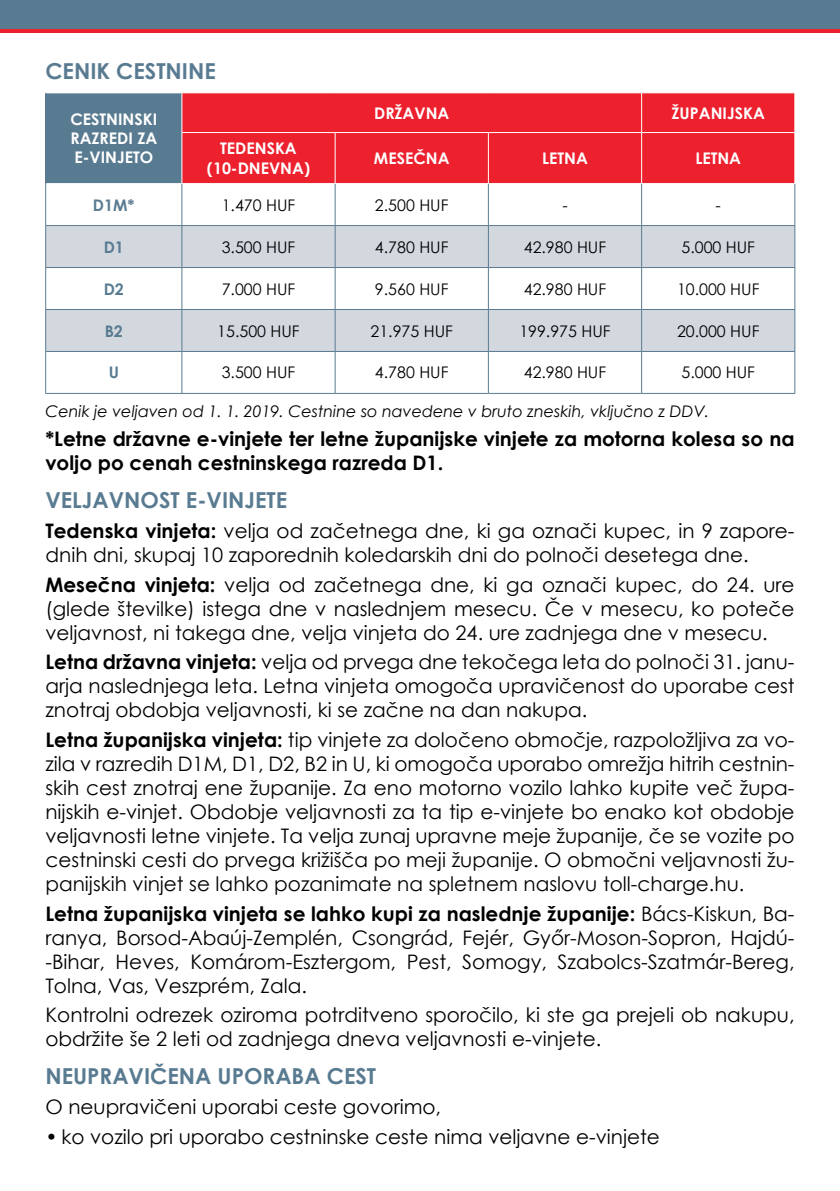
<style>
.page{position:relative;width:840px;height:1191px;background:#fff}
.page>*{position:absolute;margin:0;border:0;box-sizing:border-box;transform-origin:0 0}
.t1{font:700 22px "Century Gothic";color:#597b91}
.t2{font:20px/24px "Century Gothic";color:#000;text-align:justify}
.t3{font:700 20px/24px "Century Gothic";color:#000}
.t4{font:16px "Century Gothic";color:#000}
.t5{font:700 16px/19.2px "Century Gothic";color:#fff;text-align:justify}
.t6{font:italic 16px "Century Gothic";color:#000}
.t7{font:700 16px "Century Gothic";color:#597b91}
.s1{font-weight:700}
</style>
<div class="page">
<svg style="left:0;top:28px;width:839px;height:5px;background:#cf3241"></svg>
<div style="left:0;top:0;width:839px;height:28px;background:#597b91"></div>
<div style="left:46px;top:93px;width:136px;height:91px;background:#597b91"></div>
<div style="left:182px;top:93px;width:612px;height:90px;background:#ed202e"></div>
<svg style="left:46px;top:226px;width:748px;height:125px;fill:#d3d8df"></svg>
<hr style="left:181px;top:93px;width:1px;height:39px;background:#fff">
<hr style="left:641px;top:93px;width:1px;height:39px;background:#fff">
<hr style="left:181px;top:132px;width:154px;height:1px;background:#fff">
<hr style="left:181px;top:133px;width:1px;height:50px;background:#fff">
<hr style="left:335px;top:132px;width:153px;height:1px;background:#fff">
<hr style="left:334px;top:133px;width:1px;height:50px;background:#fff">
<hr style="left:488px;top:132px;width:153px;height:1px;background:#fff">
<hr style="left:488px;top:133px;width:1px;height:50px;background:#fff">
<hr style="left:641px;top:132px;width:153px;height:1px;background:#fff">
<hr style="left:641px;top:133px;width:1px;height:50px;background:#fff">
<hr style="left:46px;top:183px;width:136px;height:1px;background:#fff">
<hr style="left:45px;top:93px;width:1px;height:40px;background:#597b91">
<hr style="left:45px;top:133px;width:1px;height:51px;background:#597b91">
<hr style="left:45px;top:184px;width:1px;height:41px;background:#597b91">
<hr style="left:181px;top:184px;width:1px;height:41px;background:#597b91">
<hr style="left:334px;top:184px;width:1px;height:41px;background:#597b91">
<hr style="left:488px;top:184px;width:1px;height:41px;background:#597b91">
<hr style="left:641px;top:184px;width:1px;height:41px;background:#597b91">
<hr style="left:794px;top:184px;width:1px;height:41px;background:#597b91">
<hr style="left:182px;top:225px;width:153px;height:1px;background:#597b91">
<hr style="left:334px;top:226px;width:1px;height:41px;background:#597b91">
<hr style="left:335px;top:225px;width:153px;height:1px;background:#597b91">
<hr style="left:488px;top:225px;width:153px;height:1px;background:#597b91">
<hr style="left:641px;top:225px;width:153px;height:1px;background:#597b91">
<hr style="left:488px;top:226px;width:1px;height:41px;background:#597b91">
<hr style="left:641px;top:226px;width:1px;height:41px;background:#597b91">
<hr style="left:794px;top:226px;width:1px;height:41px;background:#597b91">
<hr style="left:45px;top:268px;width:1px;height:41px;background:#597b91">
<hr style="left:45px;top:267px;width:137px;height:1px;background:#597b91">
<hr style="left:181px;top:268px;width:1px;height:41px;background:#597b91">
<hr style="left:182px;top:267px;width:153px;height:1px;background:#597b91">
<hr style="left:334px;top:268px;width:1px;height:41px;background:#597b91">
<hr style="left:335px;top:267px;width:153px;height:1px;background:#597b91">
<hr style="left:488px;top:267px;width:153px;height:1px;background:#597b91">
<hr style="left:641px;top:267px;width:153px;height:1px;background:#597b91">
<hr style="left:488px;top:268px;width:1px;height:41px;background:#597b91">
<hr style="left:641px;top:268px;width:1px;height:41px;background:#597b91">
<hr style="left:794px;top:268px;width:1px;height:41px;background:#597b91">
<hr style="left:45px;top:393px;width:137px;height:1px;background:#597b91">
<hr style="left:181px;top:352px;width:1px;height:41px;background:#597b91">
<hr style="left:182px;top:393px;width:153px;height:1px;background:#597b91">
<hr style="left:334px;top:352px;width:1px;height:41px;background:#597b91">
<hr style="left:488px;top:352px;width:1px;height:41px;background:#597b91">
<hr style="left:641px;top:352px;width:1px;height:41px;background:#597b91">
<hr style="left:794px;top:352px;width:1px;height:41px;background:#597b91">
<hr style="left:335px;top:393px;width:153px;height:1px;background:#597b91">
<hr style="left:488px;top:393px;width:153px;height:1px;background:#597b91">
<hr style="left:641px;top:393px;width:153px;height:1px;background:#597b91">
<hr style="left:45px;top:226px;width:1px;height:41px;background:#597b91">
<hr style="left:45px;top:225px;width:137px;height:1px;background:#597b91">
<hr style="left:181px;top:226px;width:1px;height:41px;background:#597b91">
<hr style="left:45px;top:352px;width:1px;height:41px;background:#597b91">
<hr style="left:45px;top:309px;width:137px;height:1px;background:#597b91">
<hr style="left:45px;top:310px;width:1px;height:41px;background:#597b91">
<hr style="left:45px;top:351px;width:137px;height:1px;background:#597b91">
<hr style="left:182px;top:309px;width:153px;height:1px;background:#597b91">
<hr style="left:181px;top:310px;width:1px;height:41px;background:#597b91">
<hr style="left:182px;top:351px;width:153px;height:1px;background:#597b91">
<hr style="left:335px;top:309px;width:153px;height:1px;background:#597b91">
<hr style="left:334px;top:310px;width:1px;height:41px;background:#597b91">
<hr style="left:335px;top:351px;width:153px;height:1px;background:#597b91">
<hr style="left:488px;top:309px;width:153px;height:1px;background:#597b91">
<hr style="left:488px;top:310px;width:1px;height:41px;background:#597b91">
<hr style="left:488px;top:351px;width:153px;height:1px;background:#597b91">
<hr style="left:641px;top:309px;width:153px;height:1px;background:#597b91">
<hr style="left:641px;top:310px;width:1px;height:41px;background:#597b91">
<hr style="left:794px;top:310px;width:1px;height:41px;background:#597b91">
<hr style="left:641px;top:351px;width:153px;height:1px;background:#597b91">
<p class="t1" style="left:45px;top:54px;width:172px">CENIK CESTNINE</p>
<p class="t5" style="left:70px;top:109px;width:88px">CESTNINSKI RAZREDI ZA E-VINJETO</p>
<p class="t5" style="left:374px;top:103px;width:77px">DRŽAVNA</p>
<p class="t5" style="left:671px;top:103px;width:95px">ŽUPANIJSKA</p>
<p class="t5" style="left:207px;top:138px;width:105px;text-align:center">TEDENSKA (10-DNEVNA)</p>
<p class="t5" style="left:374px;top:148px;width:77px">MESEČNA</p>
<p class="t5" style="left:542px;top:148px;width:47px">LETNA</p>
<p class="t5" style="left:695px;top:148px;width:47px">LETNA</p>
<p class="t7" style="left:93px;top:193px;width:43px">D1M*</p>
<p class="t4" style="left:221px;top:194px;width:75px">1.470 HUF</p>
<p class="t4" style="left:375px;top:194px;width:75px">2.500 HUF</p>
<p class="t4" style="left:562px;top:194px;width:7px">-</p>
<p class="t4" style="left:715px;top:194px;width:7px">-</p>
<p class="t7" style="left:104px;top:235px;width:22px">D1</p>
<p class="t4" style="left:222px;top:236px;width:75px">3.500 HUF</p>
<p class="t4" style="left:375px;top:236px;width:75px">4.780 HUF</p>
<p class="t4" style="left:523px;top:236px;width:84px">42.980 HUF</p>
<p class="t4" style="left:681px;top:236px;width:75px">5.000 HUF</p>
<p class="t7" style="left:104px;top:276px;width:22px">D2</p>
<p class="t4" style="left:222px;top:277px;width:75px">7.000 HUF</p>
<p class="t4" style="left:375px;top:277px;width:75px">9.560 HUF</p>
<p class="t4" style="left:523px;top:277px;width:84px">42.980 HUF</p>
<p class="t4" style="left:676px;top:277px;width:84px">10.000 HUF</p>
<p class="t7" style="left:105px;top:318px;width:20px">B2</p>
<p class="t4" style="left:217px;top:319px;width:84px">15.500 HUF</p>
<p class="t4" style="left:370px;top:319px;width:84px">21.975 HUF</p>
<p class="t4" style="left:519px;top:319px;width:93px">199.975 HUF</p>
<p class="t4" style="left:676px;top:319px;width:84px">20.000 HUF</p>
<p class="t7" style="left:109px;top:360px;width:12px">U</p>
<p class="t4" style="left:222px;top:361px;width:75px">3.500 HUF</p>
<p class="t4" style="left:375px;top:361px;width:75px">4.780 HUF</p>
<p class="t4" style="left:523px;top:361px;width:84px">42.980 HUF</p>
<p class="t4" style="left:681px;top:361px;width:75px">5.000 HUF</p>
<p class="t6" style="left:45px;top:400px;width:665px">Cenik je veljaven od 1. 1. 2019. Cestnine so navedene v bruto zneskih, vključno z DDV.</p>
<p class="t3" style="left:45px;top:426px;width:750px">*Letne državne e-vinjete ter letne županijske vinjete za motorna kolesa so na voljo po cenah cestninskega razreda D1.</p>
<p class="t1" style="left:45px;top:483px;width:243px">VELJAVNOST E-VINJETE</p>
<p class="t2" style="left:45px;top:518px;width:750px"><span class="s1">Tedenska vinjeta:</span> velja od začetnega dne, ki ga označi kupec, in 9 zapore&shy;dnih dni, skupaj 10 zaporednih koledarskih dni do polnoči desetega dne.</p>
<p class="t2" style="left:45px;top:572px;width:750px"><span class="s1">Mesečna vinjeta:</span> velja od začetnega dne, ki ga označi kupec, do 24. ure (glede številke) istega dne v naslednjem mesecu. Če v mesecu, ko poteče veljavnost, ni takega dne, velja vinjeta do 24. ure zadnjega dne v mesecu.</p>
<p class="t2" style="left:45px;top:649px;width:750px"><span class="s1">Letna državna vinjeta:</span> velja od prvega dne tekočega leta do polnoči 31. janu&shy;arja naslednjega leta. Letna vinjeta omogoča upravičenost do uporabe cest znotraj obdobja veljavnosti, ki se začne na dan nakupa.</p>
<p class="t2" style="left:45px;top:727px;width:750px"><span class="s1">Letna županijska vinjeta:</span> tip vinjete za določeno območje, razpoložljiva za vo&shy;zila v razredih D1M, D1, D2, B2 in U, ki omogoča uporabo omrežja hitrih cestnin&shy;skih cest znotraj ene županije. Za eno motorno vozilo lahko kupite več župa&shy;nijskih e-vinjet. Obdobje veljavnosti za ta tip e-vinjete bo enako kot obdobje veljavnosti letne vinjete. Ta velja zunaj upravne meje županije, če se vozite po cestninski cesti do prvega križišča po meji županije. O območni veljavnosti žu&shy;panijskih vinjet se lahko pozanimate na spletnem naslovu toll-charge.hu.</p>
<p class="t2" style="left:45px;top:901px;width:750px"><span class="s1">Letna županijska vinjeta se lahko kupi za naslednje županije:</span> Bács-Kiskun, Ba&shy;ranya, Borsod-Abaúj-Zemplén, Csongrád, Fejér, Győr-Moson-Sopron, Hajdú--Bihar, Heves, Komárom-Esztergom, Pest, Somogy, Szabolcs-Szatmár-Bereg, Tolna, Vas, Veszprém, Zala.</p>
<p class="t2" style="left:45px;top:1002px;width:750px">Kontrolni odrezek oziroma potrditveno sporočilo, ki ste ga prejeli ob nakupu, obdržite še 2 leti od zadnjega dneva veljavnosti e-vinjete.</p>
<p class="t1" style="left:45px;top:1059px;width:332px">NEUPRAVIČENA UPORABA CEST</p>
<p class="t2" style="left:45px;top:1094px;width:397px">O neupravičeni uporabi ceste govorimo,</p>
<p class="t2" style="left:45px;top:1124px;width:615px">• ko vozilo pri uporabo cestninske ceste nima veljavne e-vinjete</p>
</div>
